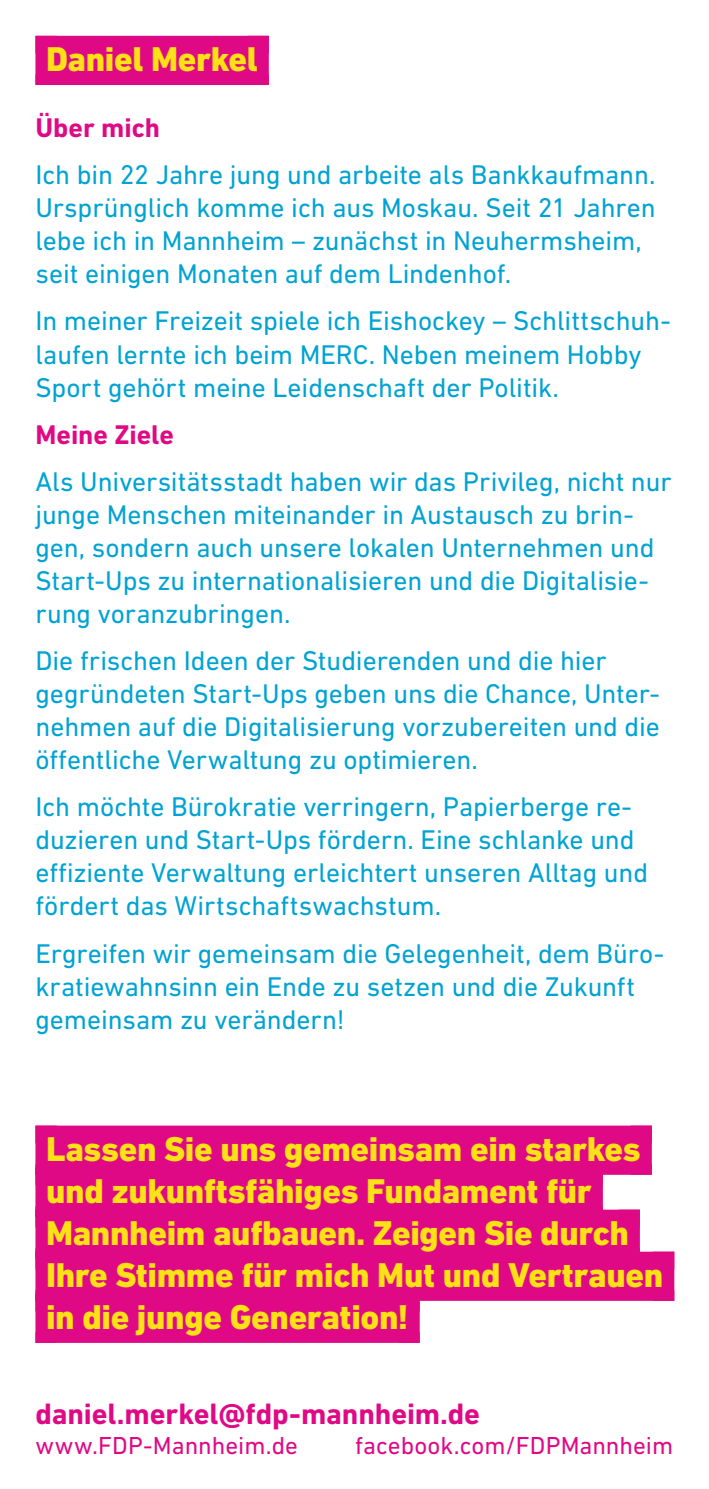
<style>
.page{position:relative;width:709px;height:1489px;background:#fff}
.page>*{position:absolute;margin:0;border:0;box-sizing:border-box;transform-origin:0 0}
.t1{font:800 35px/42px "DIN Next LT Pro";letter-spacing:-.01em;color:#fbe116}
.t2{font:700 30px "DIN Next LT Pro";letter-spacing:-.005em;color:#e00985}
.t3{font:27.5px/33px "DIN Next LT Pro";letter-spacing:-.005em;color:#00a3d3}
.t4{font:700 27.5px "DIN Next LT Pro";color:#e00985}
.t5{font:25px "DIN Next LT Pro";color:#e00985}
</style>
<div class="page">
<div style="left:46px;top:45px;width:212px;height:35px;background:#e00985"></div>
<div style="left:35px;top:36px;width:22px;height:49px;background:#e00985"></div>
<div style="left:247px;top:36px;width:22px;height:49px;background:#e00985"></div>
<div style="left:35px;top:36px;width:234px;height:18px;background:#e00985"></div>
<div style="left:35px;top:74px;width:234px;height:11px;background:#e00985"></div>
<div style="left:46px;top:1134px;width:595px;height:35px;background:#e00985"></div>
<div style="left:35px;top:1125px;width:22px;height:49px;background:#e00985"></div>
<div style="left:630px;top:1125px;width:22px;height:49px;background:#e00985"></div>
<div style="left:35px;top:1125px;width:617px;height:18px;background:#e00985"></div>
<div style="left:35px;top:1164px;width:617px;height:10px;background:#e00985"></div>
<div style="left:46px;top:1176px;width:546px;height:35px;background:#e00985"></div>
<div style="left:35px;top:1167px;width:22px;height:49px;background:#e00985"></div>
<div style="left:581px;top:1167px;width:22px;height:49px;background:#e00985"></div>
<div style="left:35px;top:1167px;width:568px;height:18px;background:#e00985"></div>
<div style="left:46px;top:1218px;width:583px;height:35px;background:#e00985"></div>
<div style="left:35px;top:1209px;width:22px;height:49px;background:#e00985"></div>
<div style="left:618px;top:1209px;width:22px;height:49px;background:#e00985"></div>
<div style="left:35px;top:1209px;width:605px;height:18px;background:#e00985"></div>
<div style="left:46px;top:1260px;width:617px;height:35px;background:#e00985"></div>
<div style="left:35px;top:1251px;width:22px;height:49px;background:#e00985"></div>
<div style="left:653px;top:1251px;width:21px;height:49px;background:#e00985"></div>
<div style="left:35px;top:1251px;width:639px;height:18px;background:#e00985"></div>
<div style="left:35px;top:1290px;width:639px;height:10px;background:#e00985"></div>
<div style="left:46px;top:1302px;width:363px;height:35px;background:#e00985"></div>
<div style="left:35px;top:1293px;width:22px;height:49px;background:#e00985"></div>
<div style="left:398px;top:1293px;width:22px;height:49px;background:#e00985"></div>
<div style="left:35px;top:1293px;width:385px;height:18px;background:#e00985"></div>
<div style="left:35px;top:1332px;width:385px;height:10px;background:#e00985"></div>
<p class="t1" style="left:46px;top:38px;width:213px">Daniel Merkel</p>
<p class="t4" style="left:35px;top:112px;width:126px">Über mich</p>
<p class="t3" style="left:35px;top:158px;width:621px">Ich bin 22 Jahre jung und arbeite als Bankkaufmann.<br>Ursprünglich komme ich aus Moskau. Seit 21 Jahren lebe ich in Mannheim – zunächst in Neuhermsheim, seit einigen Monaten auf dem Lindenhof.</p>
<p class="t3" style="left:35px;top:304px;width:637px">In meiner Freizeit spiele ich Eishockey – Schlittschuh&shy;laufen lernte ich beim MERC. Neben meinem Hobby<br>Sport gehört meine Leidenschaft der Politik.</p>
<p class="t4" style="left:35px;top:418px;width:140px">Meine Ziele</p>
<p class="t3" style="left:35px;top:464px;width:637px">Als Universitätsstadt haben wir das Privileg, nicht nur junge Menschen miteinander in Austausch zu brin&shy;gen, sondern auch unsere lokalen Unternehmen und Start-Ups zu internationalisieren und die Digitalisie&shy;rung voranzubringen.</p>
<p class="t3" style="left:35px;top:644px;width:626px">Die frischen Ideen der Studierenden und die hier gegründeten Start-Ups geben uns die Chance, Unter&shy;nehmen auf die Digitalisierung vorzubereiten und die öffentliche Verwaltung zu optimieren.</p>
<p class="t3" style="left:35px;top:790px;width:614px">Ich möchte Bürokratie verringern, Papierberge re&shy;duzieren und Start-Ups fördern. Eine schlanke und effiziente Verwaltung erleichtert unseren Alltag und fördert das Wirtschaftswachstum.</p>
<p class="t3" style="left:35px;top:936px;width:630px">Ergreifen wir gemeinsam die Gelegenheit, dem Büro&shy;kratiewahnsinn ein Ende zu setzen und die Zukunft gemeinsam zu verändern!</p>
<p class="t1" style="left:46px;top:1127px;width:618px">Lassen Sie uns gemeinsam ein starkes und zukunftsfähiges Fundament für Mannheim aufbauen. Zeigen Sie durch Ihre Stimme für mich Mut und Vertrauen in die junge Generation!</p>
<p class="t2" style="left:35px;top:1395px;width:446px">daniel.merkel@fdp-mannheim.de</p>
<p class="t5" style="left:35px;top:1430px;width:264px">www.FDP-Mannheim.de</p>
<p class="t5" style="left:355px;top:1430px;width:320px">facebook.com/FDPMannheim</p>
</div>
